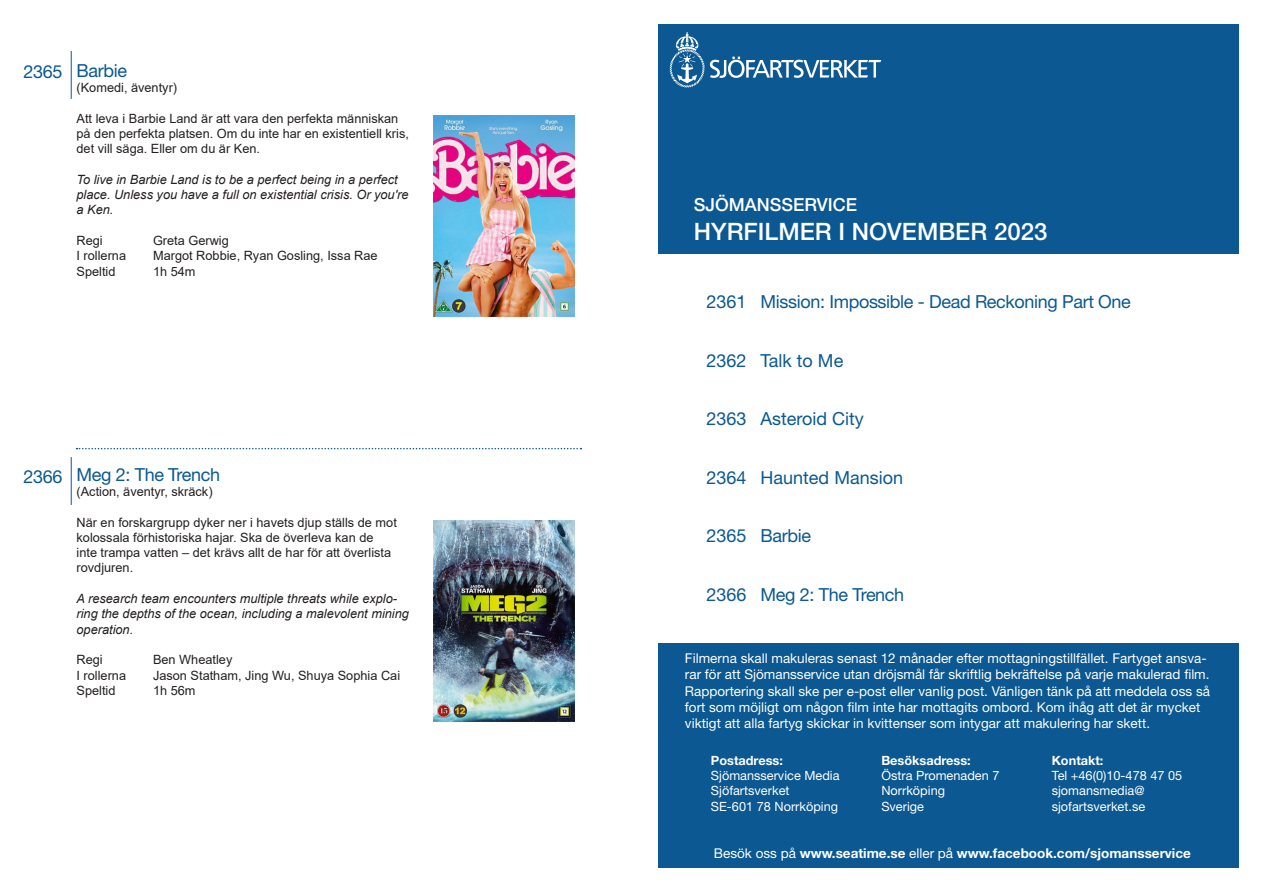
<style>
.page{position:relative;width:1263px;height:893px;background:#fff}
.page>*{position:absolute;margin:0;border:0;box-sizing:border-box;transform-origin:0 0}
.Arial_8_5{font:500 24px "Helvetica Neue LT Std";color:#fff}
.Arial_8_5-2{font:18px "Helvetica Neue LT Std";letter-spacing:-.02em;color:#0b5892}
.Arial_8_5-3{font:18px "Helvetica Neue LT Std";color:#0b5892}
.Arial_8_5-4{font:500 18px "Helvetica Neue LT Std";color:#fff}
.t1{font:13.5px/16.2px "Helvetica Neue LT Std";color:#fff}
.t2{font:700 13.5px "Helvetica Neue LT Std";color:#fff}
.Arial_8_5-5{font:12.75px/15.3px "Arial";color:#231f20}
.Arial_8_5-6{font:italic 12.75px/15.3px "Arial";color:#231f20}
.t3{font:12.75px/15.3px "Helvetica Neue LT Std";color:#fff}
.t4{font:700 12.75px "Helvetica Neue LT Std";color:#fff}
.s1{font-weight:700}
.s2{font-weight:400}
</style>
<div class="page">
<img style="left:434px;top:116px;width:140px;height:201px">
<svg style="left:77px;top:448px;width:504px;height:1px"></svg>
<hr style="left:71px;top:51px;width:1px;height:48px;background:#0b5892">
<img style="left:434px;top:521px;width:140px;height:201px">
<hr style="left:71px;top:457px;width:1px;height:48px;background:#0b5892">
<div style="left:658px;top:643px;width:580px;height:225px;background:#0b5892"></div>
<div style="left:658px;top:24px;width:580px;height:229px;background:#0b5892"></div>
<svg style="left:670px;top:32px;width:211px;height:55px"></svg>
<p class="Arial_8_5-2" style="left:23px;top:61px;width:40px">2365</p>
<p class="Arial_8_5-2" style="left:77px;top:59px;width:52px">Barbie</p>
<p class="Arial_8_5-5" style="left:77px;top:80px;width:102px">(Komedi, äventyr)</p>
<p class="Arial_8_5-5" style="left:77px;top:110px;width:334px">Att leva i Barbie Land är att vara den perfekta människan på den perfekta platsen. Om du inte har en existentiell kris, det vill säga. Eller om du är Ken.</p>
<p class="Arial_8_5-6" style="left:77px;top:172px;width:333px">To live in Barbie Land is to be a perfect being in a perfect place. Unless you have a full on existential crisis. Or you're a Ken.</p>
<p class="Arial_8_5-5" style="left:77px;top:233px;width:28px">Regi</p>
<p class="Arial_8_5-5" style="left:153px;top:233px;width:77px">Greta Gerwig</p>
<p class="Arial_8_5-5" style="left:77px;top:248px;width:51px">I rollerna</p>
<p class="Arial_8_5-5" style="left:153px;top:248px;width:226px">Margot Robbie, Ryan Gosling, Issa Rae</p>
<p class="Arial_8_5-5" style="left:77px;top:263px;width:40px">Speltid</p>
<p class="Arial_8_5-5" style="left:153px;top:263px;width:44px">1h 54m</p>
<p class="Arial_8_5-2" style="left:23px;top:466px;width:40px">2366</p>
<p class="Arial_8_5-2" style="left:77px;top:463px;width:145px">Meg 2: The Trench</p>
<p class="Arial_8_5-5" style="left:77px;top:484px;width:138px">(Action, äventyr, skräck)</p>
<p class="Arial_8_5-5" style="left:77px;top:514px;width:322px">När en forskargrupp dyker ner i havets djup ställs de mot kolossala förhistoriska hajar. Ska de överleva kan de inte trampa vatten – det krävs allt de har för att överlista rovdjuren.</p>
<p class="Arial_8_5-6" style="left:77px;top:591px;width:334px">A research team encounters multiple threats while explo&shy;ring the depths of the ocean, including a malevolent mining operation.</p>
<p class="Arial_8_5-5" style="left:77px;top:652px;width:28px">Regi</p>
<p class="Arial_8_5-5" style="left:153px;top:652px;width:81px">Ben Wheatley</p>
<p class="Arial_8_5-5" style="left:77px;top:667px;width:51px">I rollerna</p>
<p class="Arial_8_5-5" style="left:153px;top:667px;width:249px">Jason Statham, Jing Wu, Shuya Sophia Cai</p>
<p class="Arial_8_5-5" style="left:77px;top:683px;width:40px">Speltid</p>
<p class="Arial_8_5-5" style="left:153px;top:683px;width:44px">1h 56m</p>
<p class="Arial_8_5-4" style="left:694px;top:194px;width:165px">SJÖMANSSERVICE</p>
<p class="Arial_8_5" style="left:694px;top:217px;width:355px">HYRFILMER I NOVEMBER 2023</p>
<p class="Arial_8_5-2" style="left:707px;top:291px;width:426px">2361 Mission: Impossible - Dead Reckoning Part One</p>
<p class="Arial_8_5-3" style="left:707px;top:349px;width:138px">2362 Talk to Me</p>
<p class="Arial_8_5-3" style="left:707px;top:408px;width:159px">2363 Asteroid City</p>
<p class="Arial_8_5-3" style="left:707px;top:466px;width:198px">2364 Haunted Mansion</p>
<p class="Arial_8_5-2" style="left:707px;top:525px;width:106px">2365 Barbie</p>
<p class="Arial_8_5-2" style="left:707px;top:583px;width:199px">2366 Meg 2: The Trench</p>
<p class="t1" style="left:685px;top:650px;width:526px">Filmerna skall makuleras senast 12 månader efter mottagningstillfället. Fartyget ansva&shy;rar för att Sjömansservice utan dröjsmål får skriftlig bekräftelse på varje makulerad film.<br>Rapportering skall ske per e-post eller vanlig post. Vänligen tänk på att meddela oss så fort som möjligt om någon film inte har mottagits ombord. Kom ihåg att det är mycket viktigt att alla fartyg skickar in kvittenser som intygar att makulering har skett.</p>
<p class="t4" style="left:711px;top:752px;width:74px">Postadress:</p>
<p class="t3" style="left:711px;top:768px;width:130px">Sjömansservice Media</p>
<p class="t3" style="left:711px;top:783px;width:80px">Sjöfartsverket</p>
<p class="t3" style="left:711px;top:798px;width:129px">SE-601 78 Norrköping</p>
<p class="t3" style="left:1052px;top:752px;width:132px"><span class="s1">Kontakt:<br></span>Tel +46(0)10-478 47 05</p>
<p class="t3" style="left:1052px;top:783px;width:95px">sjomansmedia@ sjofartsverket.se</p>
<p class="t2" style="left:714px;top:845px;width:478px"><span class="s2">Besök oss på</span> www.seatime.se <span class="s2">eller på</span> www.facebook.com/sjomansservice</p>
<p class="t4" style="left:881px;top:752px;width:91px">Besöksadress:</p>
<p class="t3" style="left:881px;top:768px;width:120px">Östra Promenaden 7</p>
<p class="t3" style="left:881px;top:783px;width:65px">Norrköping</p>
<p class="t3" style="left:881px;top:798px;width:44px">Sverige</p>
</div>
